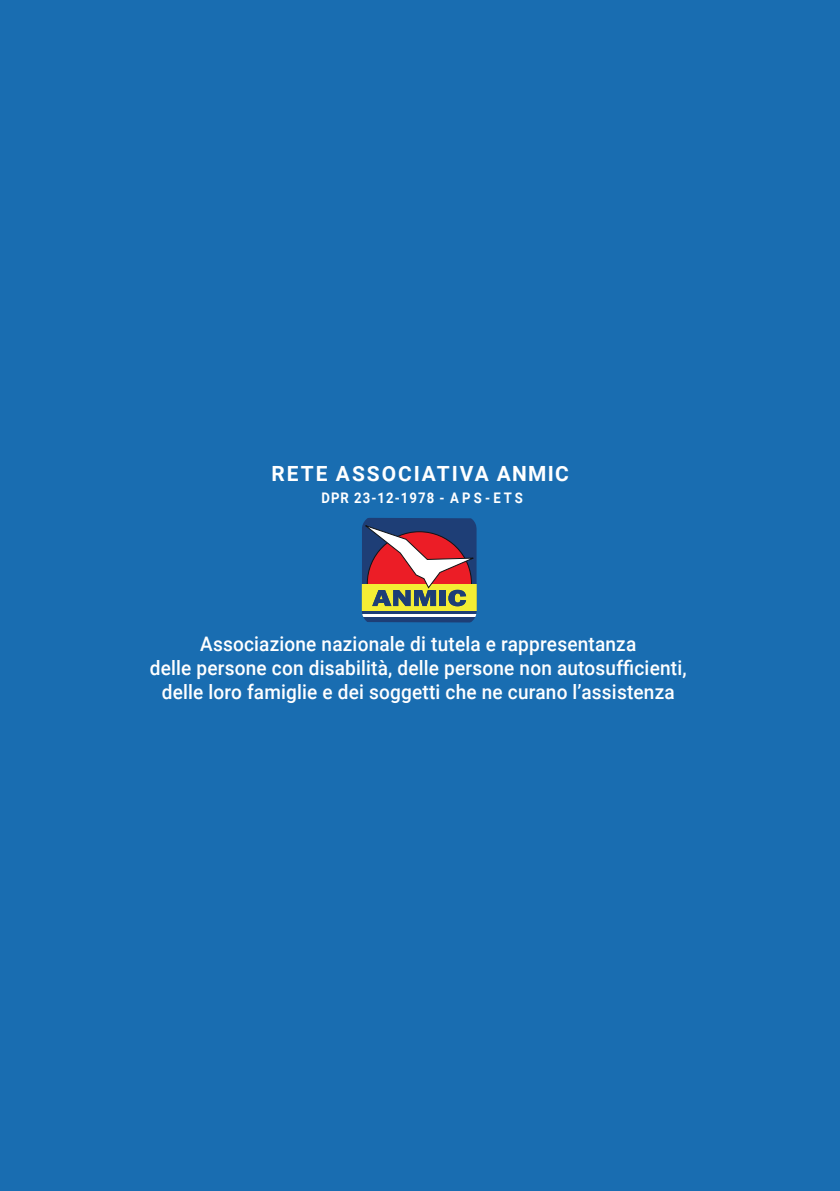
<style>
.page{position:relative;width:840px;height:1191px;background:#fff}
.page>*{position:absolute;margin:0;border:0;box-sizing:border-box;transform-origin:0 0}
.t1{font:700 21px "Roboto";letter-spacing:.095em;color:#fff}
.t2{font:500 20px/24px "Roboto";letter-spacing:.01em;color:#fff;text-align:center;scale:.95 1}
.t3{font:700 14.6px "Roboto";letter-spacing:.08em;color:#fff;scale:.9 1}
</style>
<div class="page">
<div style="left:0;top:0;width:839px;height:1191px;background:#196db1"></div>
<svg style="left:361px;top:518px;width:115px;height:104px;background:#916c66"></svg>
<p class="t1" style="left:271px;top:458px;width:299px">RETE ASSOCIATIVA ANMIC</p>
<p class="t3" style="left:321px;top:487px;width:225px">DPR 23-12-1978 - A P S - E T S</p>
<p class="t2" style="left:150px;top:630px;width:566px">Associazione nazionale di tutela e rappresentanza<br>delle persone con disabilità, delle persone non autosufficienti, delle loro famiglie e dei soggetti che ne curano l’assistenza</p>
</div>
